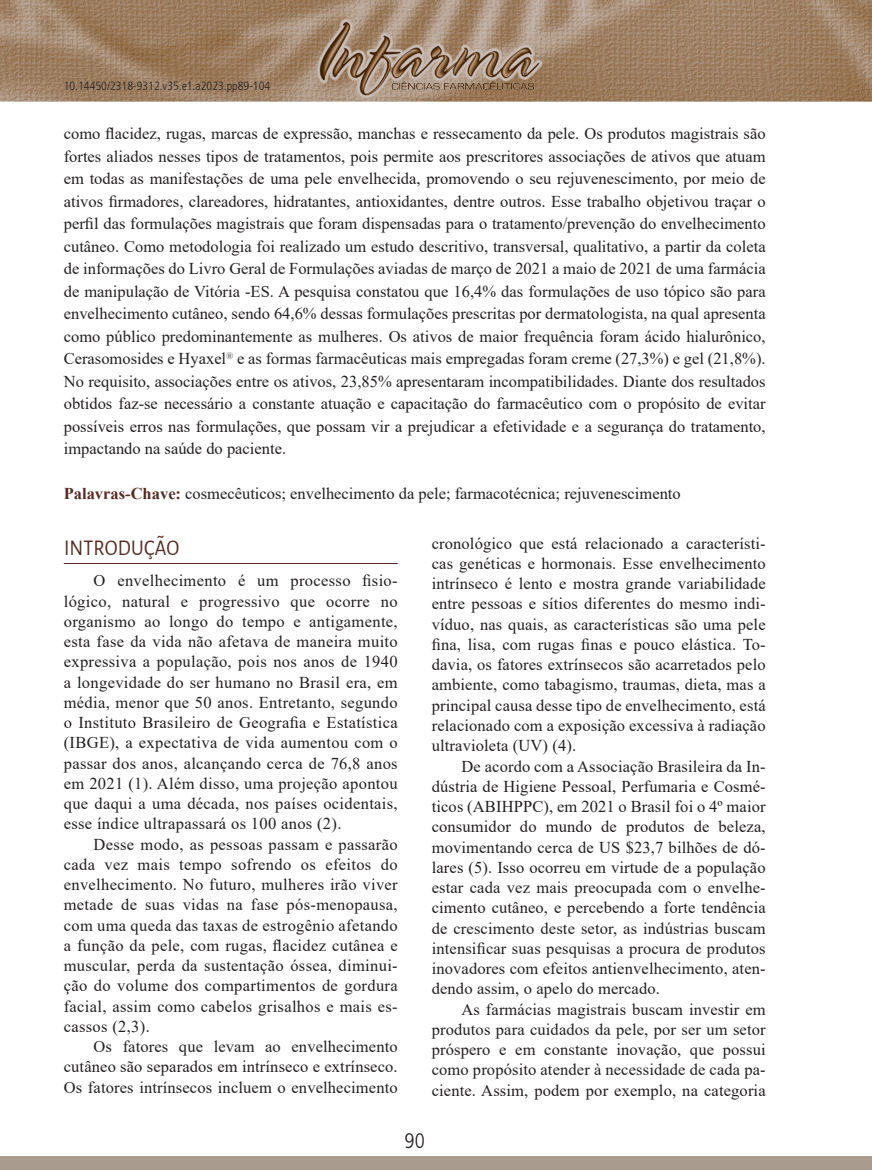
<style>
.page{position:relative;width:872px;height:1170px;background:#fff}
.page>*{position:absolute;margin:0;border:0;box-sizing:border-box;transform-origin:0 0}
.t1{font:22.5px "Alegreya Sans";letter-spacing:.01em;color:#552a22;scale:.9 1}
.t2{font:300 condensed 21px "Frutiger LT Std";color:#231f20}
.t3{font:16.5px/20.2px "Times New Roman";letter-spacing:.01em;color:#231f20;text-align:justify}
.t4{font:300 condensed 12px "Frutiger LT Std";color:#231f20}
.s1{font-weight:700;color:#552a22}
</style>
<div class="page">
<img style="left:0;top:0;width:872px;height:102px">
<img style="left:317px;top:20px;width:224px;height:77px">
<div style="left:0;top:1155px;width:872px;height:14px;background:#a99c8e"></div>
<hr style="left:64px;top:563px;width:334px;height:1px;background:#552a22">
<p class="t4" style="left:64px;top:79px;width:208px">10.14450/2318-9312.v35.e1.a2023.pp89-104</p>
<p class="t3" style="left:64px;top:122px;width:703px;line-height:22.5px">como flacidez, rugas, marcas de expressão, manchas e ressecamento da pele. Os produtos magistrais são fortes aliados nesses tipos de tratamentos, pois permite aos prescritores associações de ativos que atuam em todas as manifestações de uma pele envelhecida, promovendo o seu rejuvenescimento, por meio de ativos firmadores, clareadores, hidratantes, antioxidantes, dentre outros. Esse trabalho objetivou traçar o perfil das formulações magistrais que foram dispensadas para o tratamento/prevenção do envelhecimento cutâneo. Como metodologia foi realizado um estudo descritivo, transversal, qualitativo, a partir da coleta de informações do Livro Geral de Formulações aviadas de março de 2021 a maio de 2021 de uma farmácia de manipulação de Vitória -ES. A pesquisa constatou que 16,4% das formulações de uso tópico são para envelhecimento cutâneo, sendo 64,6% dessas formulações prescritas por dermatologista, na qual apresenta como público predominantemente as mulheres. Os ativos de maior frequência foram ácido hialurônico, Cerasomosides e Hyaxel<sup>®</sup> e as formas farmacêuticas mais empregadas foram creme (27,3%) e gel (21,8%).<br>No requisito, associações entre os ativos, 23,85% apresentaram incompatibilidades. Diante dos resultados obtidos faz-se necessário a constante atuação e capacitação do farmacêutico com o propósito de evitar possíveis erros nas formulações, que possam vir a prejudicar a efetividade e a segurança do tratamento, impactando na saúde do paciente.</p>
<p class="t3" style="left:64px;top:483px;width:618px"><span class="s1">Palavras-Chave:</span> cosmecêuticos; envelhecimento da pele; farmacotécnica; rejuvenescimento</p>
<h1 class="t1" style="left:64px;top:532px;width:129px">INTRODUÇÃO</h1>
<p class="t3" style="left:64px;top:570px;width:335px;text-indent:30px">O envelhecimento é um processo fisio&shy;lógico, natural e progressivo que ocorre no organismo ao longo do tempo e antigamente, esta fase da vida não afetava de maneira muito expressiva a população, pois nos anos de 1940 a longevidade do ser humano no Brasil era, em média, menor que 50 anos. Entretanto, segundo o Instituto Brasileiro de Geografia e Estatística (IBGE), a expectativa de vida aumentou com o passar dos anos, alcançando cerca de 76,8 anos em 2021 (1). Além disso, uma projeção apontou que daqui a uma década, nos países ocidentais, esse índice ultrapassará os 100 anos (2).</p>
<p class="t3" style="left:64px;top:833px;width:335px;text-indent:30px">Desse modo, as pessoas passam e passarão cada vez mais tempo sofrendo os efeitos do envelhecimento. No futuro, mulheres irão viver metade de suas vidas na fase pós-menopausa, com uma queda das taxas de estrogênio afetando a função da pele, com rugas, flacidez cutânea e muscular, perda da sustentação óssea, diminui&shy;ção do volume dos compartimentos de gordura facial, assim como cabelos grisalhos e mais es&shy;cassos (2,3).</p>
<p class="t3" style="left:64px;top:1035px;width:335px;text-indent:30px">Os fatores que levam ao envelhecimento cutâneo são separados em intrínseco e extrínseco.<br>Os fatores intrínsecos incluem o envelhecimento</p>
<p class="t3" style="left:432px;top:532px;width:335px">cronológico que está relacionado a característi&shy;cas genéticas e hormonais. Esse envelhecimento intrínseco é lento e mostra grande variabilidade entre pessoas e sítios diferentes do mesmo indi&shy;víduo, nas quais, as características são uma pele fina, lisa, com rugas finas e pouco elástica. To&shy;davia, os fatores extrínsecos são acarretados pelo ambiente, como tabagismo, traumas, dieta, mas a principal causa desse tipo de envelhecimento, está relacionado com a exposição excessiva à radiação ultravioleta (UV) (4).</p>
<p class="t3" style="left:432px;top:755px;width:335px;text-indent:30px">De acordo com a Associação Brasileira da In&shy;dústria de Higiene Pessoal, Perfumaria e Cosmé&shy;ticos (ABIHPPC), em 2021 o Brasil foi o 4º maior consumidor do mundo de produtos de beleza, movimentando cerca de US $23,7 bilhões de dó&shy;lares (5). Isso ocorreu em virtude de a população estar cada vez mais preocupada com o envelhe&shy;cimento cutâneo, e percebendo a forte tendência de crescimento deste setor, as indústrias buscam intensificar suas pesquisas a procura de produtos inovadores com efeitos antienvelhecimento, aten&shy;dendo assim, o apelo do mercado.</p>
<p class="t3" style="left:432px;top:998px;width:335px;text-indent:30px">As farmácias magistrais buscam investir em produtos para cuidados da pele, por ser um setor próspero e em constante inovação, que possui como propósito atender à necessidade de cada pa&shy;ciente. Assim, podem por exemplo, na categoria</p>
<p class="t2" style="left:404px;top:1128px;width:22px">90</p>
</div>
